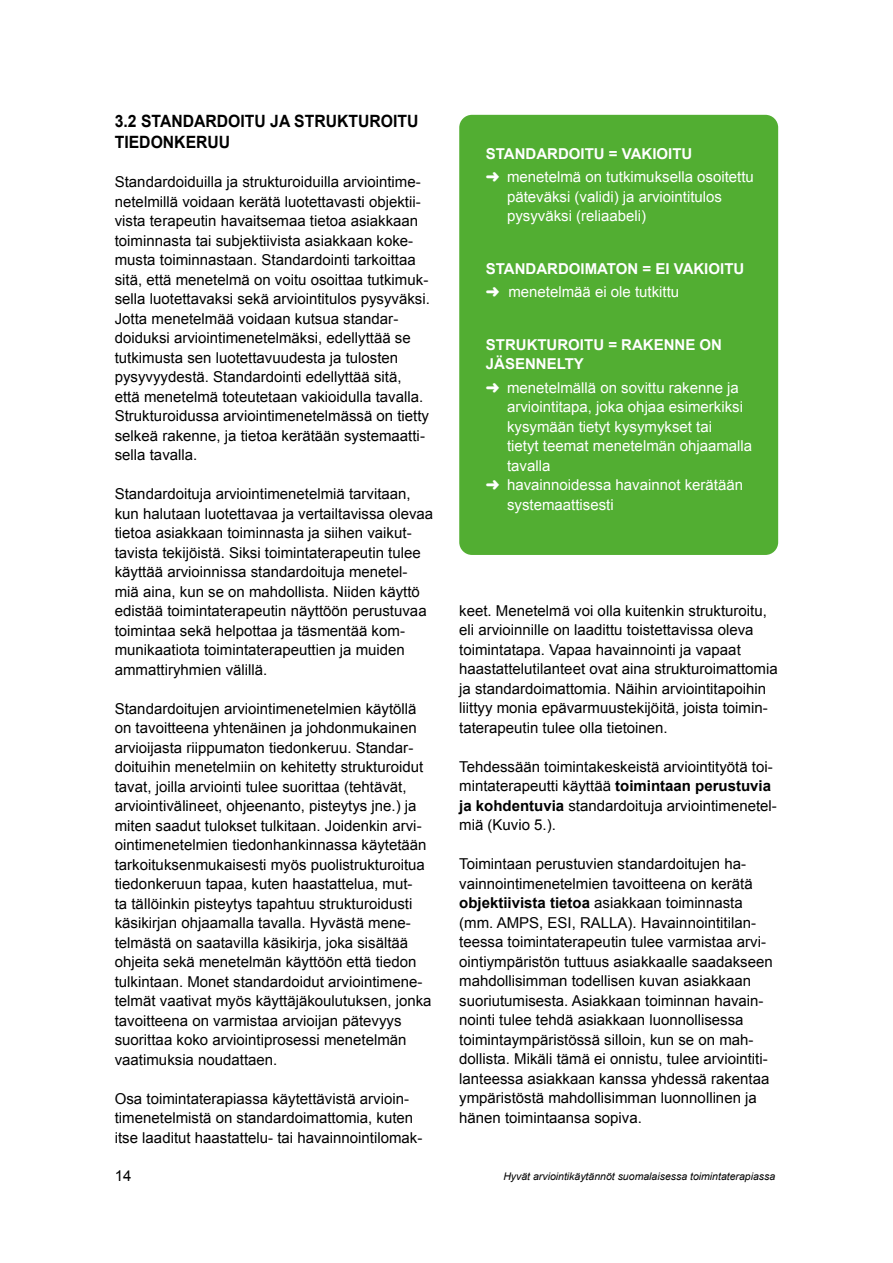
<style>
.page{position:relative;width:893px;height:1263px;background:#fff}
.page>*{position:absolute;margin:0;border:0;box-sizing:border-box;transform-origin:0 0}
.t1{font:700 16.95px/21px "Arial";color:#000;scale:.93 1}
.t2{font:15px/19.5px "Arial";color:#000}
.t3{font:15px/23.7px "Arial";color:#fff}
.t4{font:700 15px/23.7px "Arial";color:#fff}
.t5{font:italic 10.5px "Arial";color:#000}
.s1{font-weight:700}
.s2{font-weight:400}
</style>
<div class="page">
<div style="left:459px;top:115px;width:319px;height:440px;background:#52ae32;border-radius:13px"></div>
<p class="t1" style="left:115px;top:111px;width:328px">3.2 STANDARDOITU JA STRUKTUROITU<br>TIEDONKERUU</p>
<p class="t2" style="left:115px;top:172px;width:317px">Standardoiduilla ja strukturoiduilla arviointime&shy;netelmillä voidaan kerätä luotettavasti objektii&shy;vista terapeutin havaitsemaa tietoa asiakkaan toiminnasta tai subjektiivista asiakkaan koke&shy;musta toiminnastaan. Standardointi tarkoittaa sitä, että menetelmä on voitu osoittaa tutkimuk&shy;sella luotettavaksi sekä arviointitulos pysyväksi.<br>Jotta menetelmää voidaan kutsua standar&shy;doiduksi arviointimenetelmäksi, edellyttää se tutkimusta sen luotettavuudesta ja tulosten pysyvyydestä. Standardointi edellyttää sitä, että menetelmä toteutetaan vakioidulla tavalla.<br>Strukturoidussa arviointimenetelmässä on tietty selkeä rakenne, ja tietoa kerätään systemaatti&shy;sella tavalla.</p>
<p class="t2" style="left:115px;top:484px;width:320px">Standardoituja arviointimenetelmiä tarvitaan, kun halutaan luotettavaa ja vertailtavissa olevaa tietoa asiakkaan toiminnasta ja siihen vaikut&shy;tavista tekijöistä. Siksi toimintaterapeutin tulee käyttää arvioinnissa standardoituja menetel&shy;miä aina, kun se on mahdollista. Niiden käyttö edistää toimintaterapeutin näyttöön perustuvaa toimintaa sekä helpottaa ja täsmentää kom&shy;munikaatiota toimintaterapeuttien ja muiden ammattiryhmien välillä.</p>
<p class="t2" style="left:115px;top:699px;width:318px">Standardoitujen arviointimenetelmien käytöllä on tavoitteena yhtenäinen ja johdonmukainen arvioijasta riippumaton tiedonkeruu. Standar&shy;doituihin menetelmiin on kehitetty strukturoidut tavat, joilla arviointi tulee suorittaa (tehtävät, arviointivälineet, ohjeenanto, pisteytys jne.) ja miten saadut tulokset tulkitaan. Joidenkin arvi&shy;ointimenetelmien tiedonhankinnassa käytetään tarkoituksenmukaisesti myös puolistrukturoitua tiedonkeruun tapaa, kuten haastattelua, mut-<br>ta tällöinkin pisteytys tapahtuu strukturoidusti käsikirjan ohjaamalla tavalla. Hyvästä mene&shy;telmästä on saatavilla käsikirja, joka sisältää ohjeita sekä menetelmän käyttöön että tiedon tulkintaan. Monet standardoidut arviointimene&shy;telmät vaativat myös käyttäjäkoulutuksen, jonka tavoitteena on varmistaa arvioijan pätevyys suorittaa koko arviointiprosessi menetelmän vaatimuksia noudattaen.</p>
<p class="t2" style="left:115px;top:1089px;width:309px">Osa toimintaterapiassa käytettävistä arvioin&shy;timenetelmistä on standardoimattomia, kuten itse laaditut haastattelu- tai havainnointilomak-</p>
<p class="t3" style="left:486px;top:142px;width:270px"><span class="s1">STANDARDOITU = VAKIOITU<br></span>➜ menetelmä on tutkimuksella osoitettu</p>
<p class="t3" style="left:507px;top:187px;width:217px;line-height:19.5px">päteväksi (validi) ja arviointitulos pysyväksi (reliaabeli)</p>
<p class="t4" style="left:486px;top:257px;width:260px">STANDARDOIMATON = EI VAKIOITU ➜ <span class="s2">menetelmää ei ole tutkittu</span></p>
<p class="t4" style="left:486px;top:335px;width:238px;line-height:19.5px">STRUKTUROITU = RAKENNE ON<br>JÄSENNELTY</p>
<p class="t3" style="left:486px;top:376px;width:255px">➜ menetelmällä on sovittu rakenne ja</p>
<p class="t3" style="left:507px;top:395px;width:237px">arviointitapa, joka ohjaa esimerkiksi</p>
<p class="t3" style="left:507px;top:415px;width:207px">kysymään tietyt kysymykset tai</p>
<p class="t3" style="left:507px;top:434px;width:247px">tietyt teemat menetelmän ohjaamalla</p>
<p class="t3" style="left:507px;top:454px;width:45px">tavalla</p>
<p class="t3" style="left:486px;top:473px;width:259px">➜ havainnoidessa havainnot kerätään</p>
<p class="t3" style="left:507px;top:493px;width:108px">systemaattisesti</p>
<p class="t2" style="left:459px;top:601px;width:320px">keet. Menetelmä voi olla kuitenkin strukturoitu, eli arvioinnille on laadittu toistettavissa oleva toimintatapa. Vapaa havainnointi ja vapaat haastattelutilanteet ovat aina strukturoimattomia ja standardoimattomia. Näihin arviointitapoihin liittyy monia epävarmuustekijöitä, joista toimin&shy;taterapeutin tulee olla tietoinen.</p>
<p class="t2" style="left:459px;top:757px;width:319px">Tehdessään toimintakeskeistä arviointityötä toi&shy;mintaterapeutti käyttää <span class="s1">toimintaan perustuvia ja kohdentuvia</span> standardoituja arviointimenetel&shy;miä (Kuvio 5.).</p>
<p class="t2" style="left:459px;top:854px;width:315px">Toimintaan perustuvien standardoitujen ha&shy;vainnointimenetelmien tavoitteena on kerätä <span class="s1">objektiivista tietoa</span> asiakkaan toiminnasta (mm. AMPS, ESI, RALLA). Havainnointitilan&shy;teessa toimintaterapeutin tulee varmistaa arvi&shy;ointiympäristön tuttuus asiakkaalle saadakseen mahdollisimman todellisen kuvan asiakkaan suoriutumisesta. Asiakkaan toiminnan havain&shy;nointi tulee tehdä asiakkaan luonnollisessa toimintaympäristössä silloin, kun se on mah&shy;dollista. Mikäli tämä ei onnistu, tulee arviointiti&shy;lanteessa asiakkaan kanssa yhdessä rakentaa ympäristöstä mahdollisimman luonnollinen ja hänen toimintaansa sopiva.</p>
<p class="t2" style="left:115px;top:1166px;width:18px">14</p>
<p class="t5" style="left:503px;top:1169px;width:273px">Hyvät arviointikäytännöt suomalaisessa toimintaterapiassa</p>
</div>
